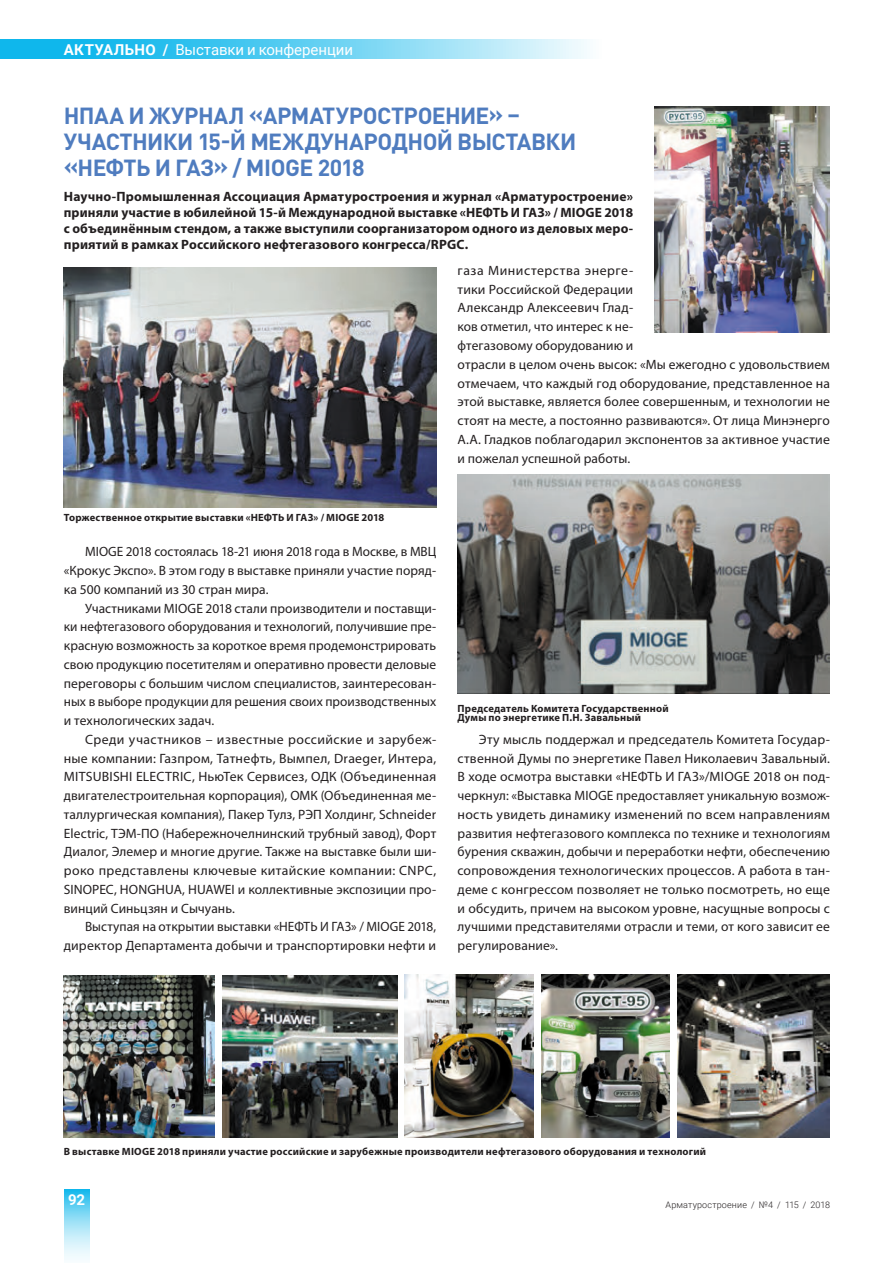
<style>
.page{position:relative;width:894px;height:1263px;background:#fff}
.page>*{position:absolute;margin:0;border:0;box-sizing:border-box;transform-origin:0 0}
.t1{font:700 23.1px/26.1px "DIN Pro";letter-spacing:-.02em;color:#4f7cbf}
.t2{font:15px "Roboto";letter-spacing:-.005em;color:#fff}
.t3{font:700 15px "Roboto";color:#fff}
.t4{font:13.5px/18.8px "Myriad Pro";letter-spacing:.005em;color:#231f20;text-align:justify}
.t5{font:700 13.5px/16.2px "Myriad Pro";letter-spacing:.01em;color:#231f20;text-align:justify}
.t6{font:700 10.5px/9.6px "Myriad Pro";letter-spacing:.02em;color:#231f20}
.t7{font:300 9px "Roboto";letter-spacing:.015em;color:#231f20}
.s1{font-weight:700}
</style>
<div class="page">
<svg style="left:0;top:39px;width:587px;height:20px;background:#65d0f2"></svg>
<svg style="left:64px;top:1189px;width:26px;height:71px;background:#99e0f6"></svg>
<img style="left:64px;top:267px;width:372px;height:240px">
<img style="left:457px;top:475px;width:372px;height:218px">
<img style="left:654px;top:106px;width:175px;height:226px">
<img style="left:64px;top:975px;width:150px;height:162px">
<img style="left:222px;top:975px;width:175px;height:162px">
<img style="left:405px;top:974px;width:128px;height:163px">
<img style="left:541px;top:974px;width:128px;height:163px">
<img style="left:677px;top:974px;width:152px;height:163px">
<p class="t2" style="left:64px;top:39px;width:290px"><span class="s1">АКТУАЛЬНО /</span> Выставки и конференции</p>
<h1 class="t1" style="left:64px;top:101px;width:514px">НПАА И ЖУРНАЛ «АРМАТУРОСТРОЕНИЕ» –<br>УЧАСТНИКИ 15-Й МЕЖДУНАРОДНОЙ ВЫСТАВКИ «НЕФТЬ И ГАЗ» / MIOGE 2018</h1>
<p class="t5" style="left:64px;top:188px;width:570px">Научно-Промышленная Ассоциация Арматуростроения и журнал «Арматуростроение» приняли участие в юбилейной 15-й Международной выставке «НЕФТЬ И ГАЗ» / MIOGE 2018 с объединённым стендом, а также выступили соорганизатором одного из деловых меро&shy;приятий в рамках Российского нефтегазового конгресса/RPGC.</p>
<p class="t6" style="left:64px;top:513px;width:322px">Торжественное открытие выставки «НЕФТЬ И ГАЗ» / MIOGE 2018</p>
<p class="t4" style="left:64px;top:543px;width:374px;text-indent:21px">MIOGE 2018 состоялась 18-21 июня 2018 года в Москве, в МВЦ «Крокус Экспо». В этом году в выставке приняли участие поряд&shy;ка 500 компаний из 30 стран мира.</p>
<p class="t4" style="left:64px;top:599px;width:374px;text-indent:21px">Участниками MIOGE 2018 стали производители и поставщи&shy;ки нефтегазового оборудования и технологий, получившие пре&shy;красную возможность за короткое время продемонстрировать свою продукцию посетителям и оперативно провести деловые переговоры с большим числом специалистов, заинтересован&shy;ных в выборе продукции для решения своих производственных и технологических задач.</p>
<p class="t4" style="left:64px;top:730px;width:374px;text-indent:21px">Среди участников – известные российские и зарубеж&shy;ные компании: Газпром, Татнефть, Вымпел, Draeger, Интера, MITSUBISHI ELECTRIC, НьюТек Сервисез, ОДК (Объединенная двигателестроительная корпорация), ОМК (Объединенная ме&shy;таллургическая компания), Пакер Тулз, РЭП Холдинг, Schneider Electric, ТЭМ-ПО (Набережночелнинский трубный завод), Форт Диалог, Элемер и многие другие. Также на выставке были ши&shy;роко представлены ключевые китайские компании: CNPC, SINOPEC, HONGHUA, HUAWEI и коллективные экспозиции про&shy;винций Синьцзян и Сычуань.</p>
<p class="t4" style="left:64px;top:918px;width:374px;text-align:right">Выступая на открытии выставки «НЕФТЬ И ГАЗ» / MIOGE 2018, директор Департамента добычи и транспортировки нефти и</p>
<p class="t4" style="left:457px;top:261px;width:374px;text-align:left">газа Министерства энерге-<br>тики Российской Федерации<br>Александр Алексеевич Глад-<br>ков отметил, что интерес к не-<br>фтегазовому оборудованию и<br>отрасли в целом очень высок: «Мы ежегодно с удовольствием отмечаем, что каждый год оборудование, представленное на этой выставке, является более совершенным, и технологии не стоят на месте, а постоянно развиваются». От лица Минэнерго А.А. Гладков поблагодарил экспонентов за активное участие и пожелал успешной работы.</p>
<p class="t6" style="left:457px;top:703px;width:212px">Председатель Комитета Государственной<br>Думы по энергетике П.Н. Завальный</p>
<p class="t4" style="left:457px;top:730px;width:374px;text-indent:21px">Эту мысль поддержал и председатель Комитета Государ&shy;ственной Думы по энергетике Павел Николаевич Завальный.<br>В ходе осмотра выставки «НЕФТЬ И ГАЗ»/MIOGE 2018 он под&shy;черкнул: «Выставка MIOGE предоставляет уникальную возмож&shy;ность увидеть динамику изменений по всем направлениям развития нефтегазового комплекса по технике и технологиям бурения скважин, добычи и переработки нефти, обеспечению сопровождения технологических процессов. А работа в тан&shy;деме с конгрессом позволяет не только посмотреть, но еще и обсудить, причем на высоком уровне, насущные вопросы с лучшими представителями отрасли и теми, от кого зависит ее регулирование».</p>
<p class="t6" style="left:64px;top:1146px;width:643px">В выставке MIOGE 2018 приняли участие российские и зарубежные производители нефтегазового оборудования и технологий</p>
<p class="t3" style="left:68px;top:1189px;width:18px">92</p>
<p class="t7" style="left:665px;top:1198px;width:166px">Арматуростроение / №4 / 115 / 2018</p>
</div>
